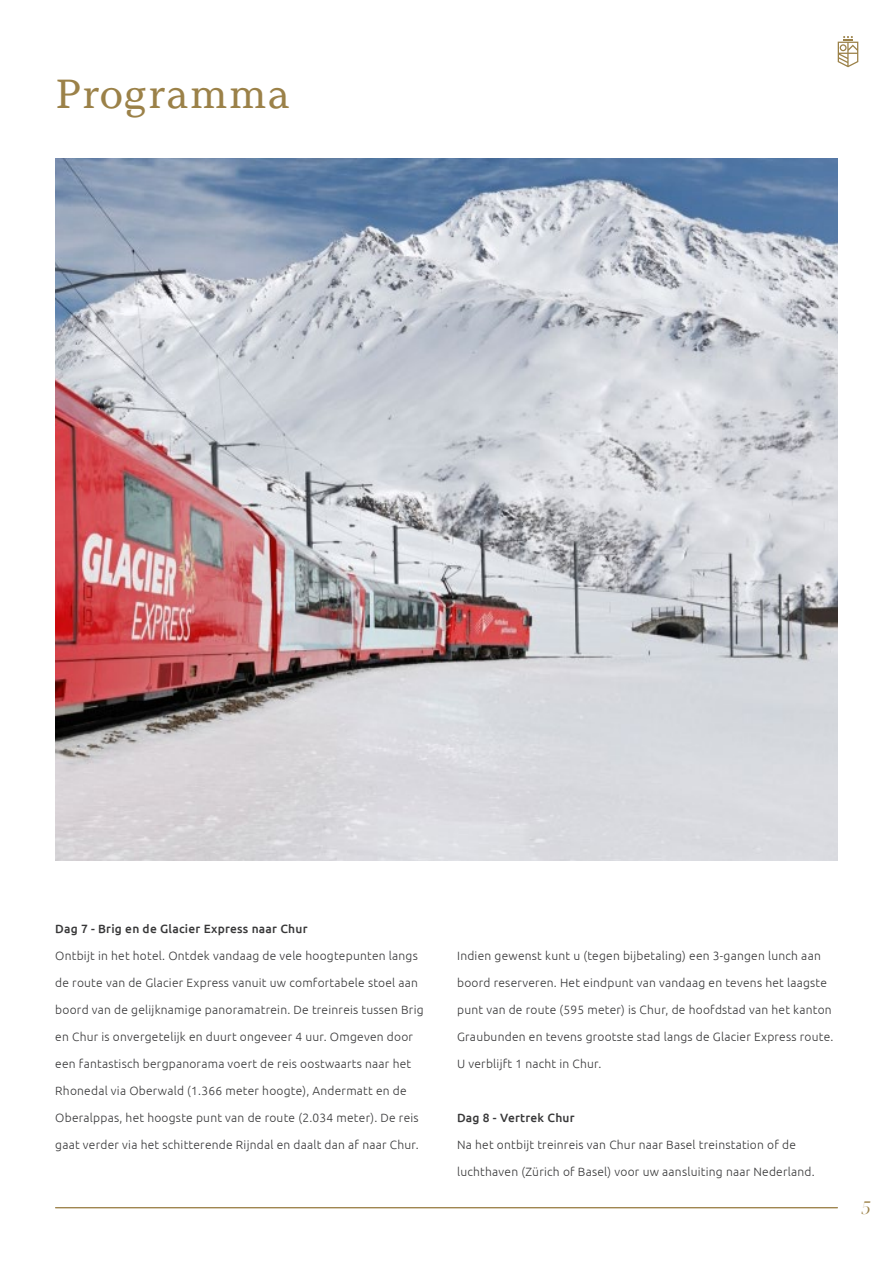
<style>
.page{position:relative;width:893px;height:1263px;background:#fff}
.page>*{position:absolute;margin:0;border:0;box-sizing:border-box;transform-origin:0 0}
.t1{font:40.5px "Argesta Text";color:#9b8148}
.t2{font:italic 18px "Argesta Hairline";color:#9b8148}
.t3{font:300 12px "Ubuntu";letter-spacing:.02em;color:#383839}
.t4{font:500 12px "Ubuntu";letter-spacing:.02em;color:#383839}
</style>
<div class="page">
<hr style="left:55px;top:1207px;width:783px;height:1px;background:#9b8148">
<svg style="left:838px;top:36px;width:20px;height:31px"></svg>
<img style="left:55px;top:159px;width:783px;height:702px">
<h1 class="t1" style="left:55px;top:69px;width:237px">Programma</h1>
<p class="t4" style="left:55px;top:921px;width:254px">Dag 7 - Brig en de Glacier Express naar Chur</p>
<p class="t3" style="left:55px;top:948px;width:364px">Ontbijt in het hotel. Ontdek vandaag de vele hoogtepunten langs</p>
<p class="t3" style="left:55px;top:975px;width:364px">de route van de Glacier Express vanuit uw comfortabele stoel aan</p>
<p class="t3" style="left:55px;top:1002px;width:370px">boord van de gelijknamige panoramatrein. De treinreis tussen Brig</p>
<p class="t3" style="left:55px;top:1029px;width:359px">en Chur is onvergetelijk en duurt ongeveer 4 uur. Omgeven door</p>
<p class="t3" style="left:55px;top:1056px;width:357px">een fantastisch bergpanorama voert de reis oostwaarts naar het</p>
<p class="t3" style="left:55px;top:1083px;width:353px">Rhonedal via Oberwald (1.366 meter hoogte), Andermatt en de</p>
<p class="t3" style="left:55px;top:1110px;width:365px">Oberalppas, het hoogste punt van de route (2.034 meter). De reis</p>
<p class="t3" style="left:55px;top:1137px;width:365px">gaat verder via het schitterende Rijndal en daalt dan af naar Chur.</p>
<p class="t3" style="left:457px;top:948px;width:365px">Indien gewenst kunt u (tegen bijbetaling) een 3-gangen lunch aan</p>
<p class="t3" style="left:457px;top:975px;width:371px">boord reserveren. Het eindpunt van vandaag en tevens het laagste</p>
<p class="t3" style="left:457px;top:1002px;width:376px">punt van de route (595 meter) is Chur, de hoofdstad van het kanton</p>
<p class="t3" style="left:457px;top:1029px;width:378px">Graubunden en tevens grootste stad langs de Glacier Express route.</p>
<p class="t3" style="left:457px;top:1056px;width:146px">U verblijft 1 nacht in Chur.</p>
<p class="t4" style="left:457px;top:1110px;width:119px">Dag 8 - Vertrek Chur</p>
<p class="t3" style="left:457px;top:1137px;width:340px">Na het ontbijt treinreis van Chur naar Basel treinstation of de</p>
<p class="t3" style="left:457px;top:1164px;width:359px">luchthaven (Zürich of Basel) voor uw aansluiting naar Nederland.</p>
<h2 class="t2" style="left:860px;top:1197px;width:12px">5</h2>
</div>
